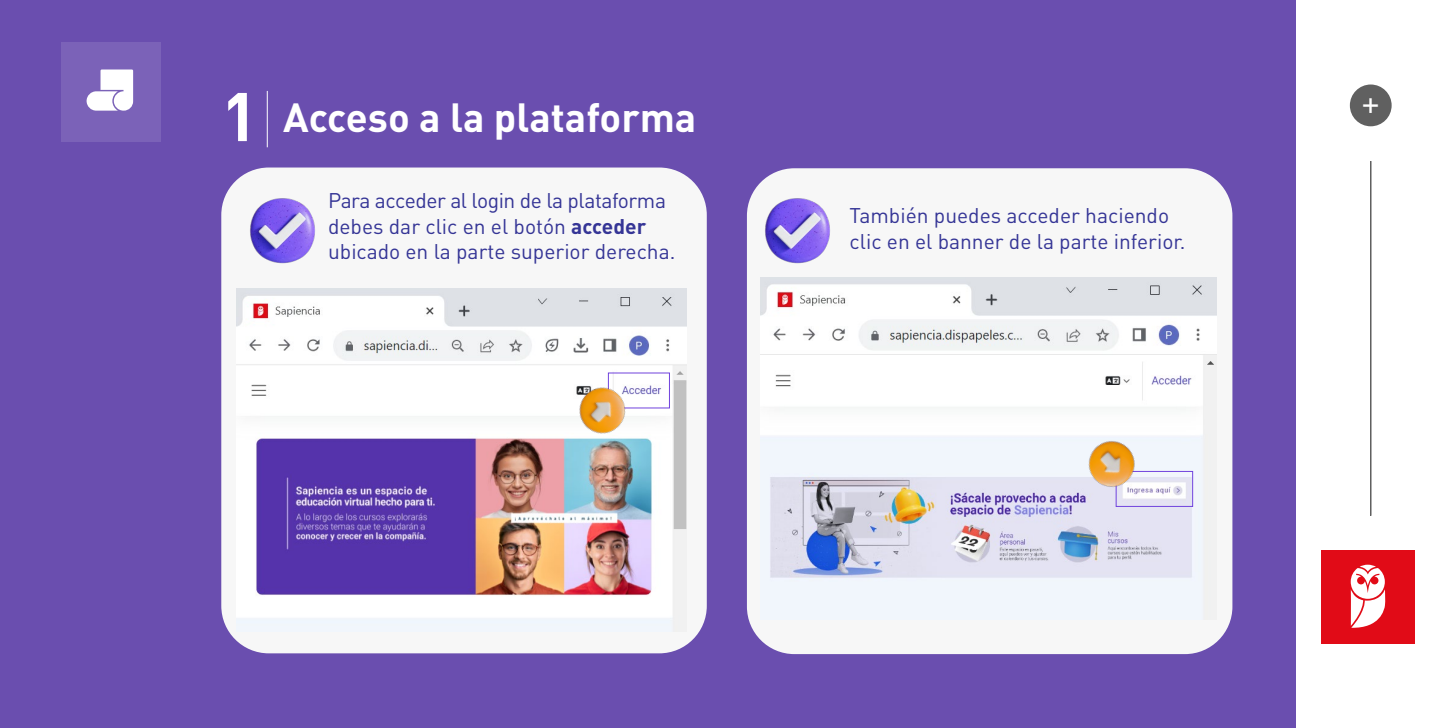
<style>
.page{position:relative;width:1440px;height:728px;background:#fff}
.page>*{position:absolute;margin:0;border:0;box-sizing:border-box;transform-origin:0 0}
.t1{font:700 40.2px "DIN";color:#fff}
.t2{font:35.17px "DIN";color:#fff}
.t3{font:21px/25.2px "DIN";color:#353596}
.s1{font-size:67.57px}
.s2{font-weight:700}
</style>
<div class="page">
<div style="left:1321px;top:549px;width:94px;height:94px;background:#e10b17"></div>
<svg style="left:1351px;top:564px;width:35px;height:64px"></svg>
<div style="left:1350px;top:84px;width:42px;height:42px;background:#606060;border-radius:50%"></div>
<hr style="left:1370px;top:161px;width:1px;height:354px;background:#606060">
<div style="left:0;top:0;width:1296px;height:728px;background:#6a4eaf"></div>
<div style="left:221px;top:167px;width:486px;height:486px;background:#f7f7f7;border-radius:47px"></div>
<div style="left:747px;top:168px;width:485px;height:486px;background:#f7f7f7;border-radius:47px"></div>
<hr style="left:267px;top:91px;width:1px;height:56px;background:#fff">
<img style="left:760px;top:278px;width:456px;height:300px">
<img style="left:250px;top:198px;width:65px;height:66px">
<img style="left:765px;top:198px;width:65px;height:66px">
<img style="left:237px;top:288px;width:449px;height:307px">
<svg style="left:61px;top:42px;width:99px;height:99px;background:#8e79c2"></svg>
<div style="left:608px;top:372px;width:62px;height:36px;border:1px solid #7043dd"></div>
<div style="left:1116px;top:471px;width:77px;height:35px;border:1px solid #7043dd"></div>
<img style="left:562px;top:371px;width:80px;height:80px">
<img style="left:1070px;top:423px;width:80px;height:80px">
<h1 class="t1" style="left:221px;top:91px;width:477px"><span class="s1">1</span> Acceso a la plataforma</h1>
<p class="t3" style="left:328px;top:188px;width:349px">Para acceder al login de la plataforma debes dar clic en el botón <span class="s2">acceder </span>ubicado en la parte superior derecha.</p>
<p class="t3" style="left:850px;top:203px;width:337px">También puedes acceder haciendo clic en el banner de la parte inferior.</p>
<h2 class="t2" style="left:1362px;top:81px;width:20px">+</h2>
</div>
